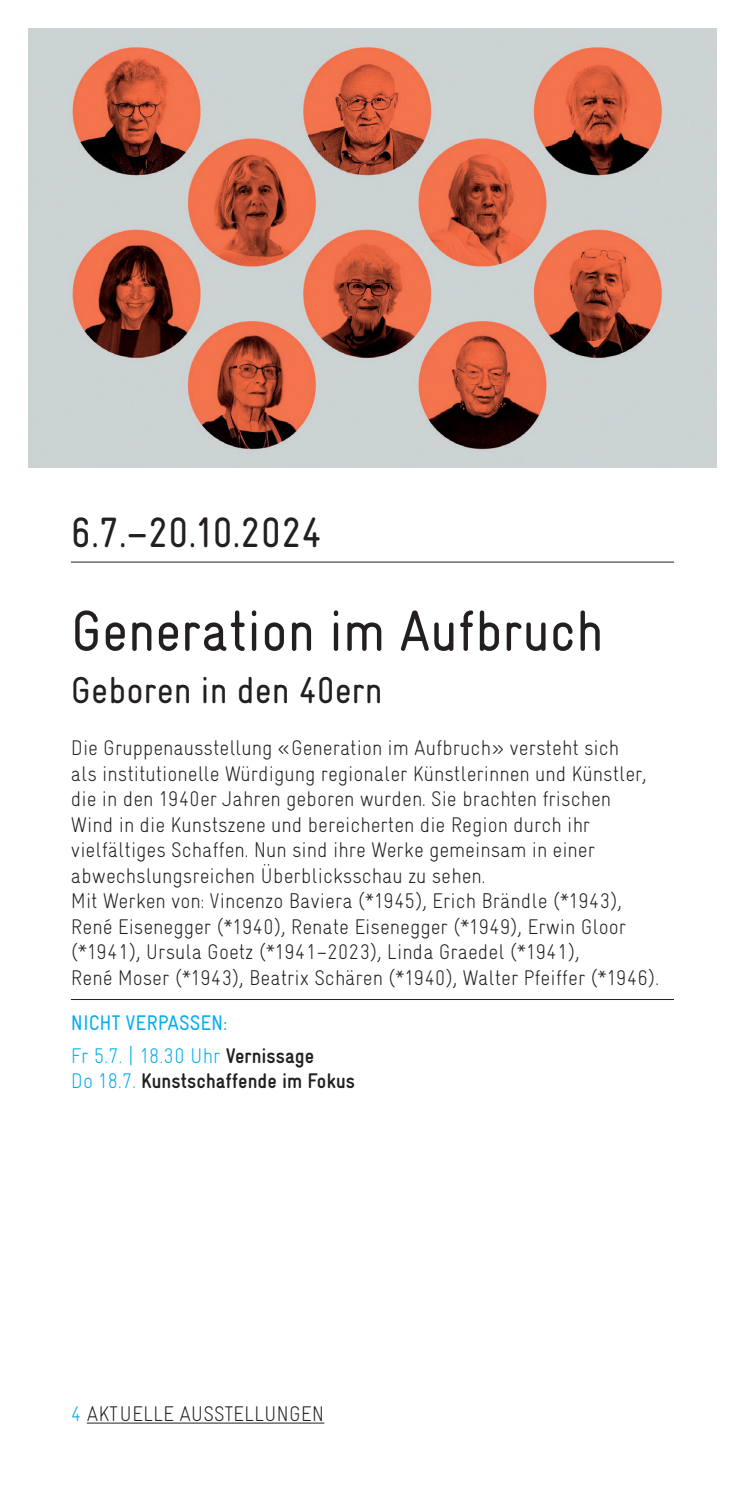
<style>
.page{position:relative;width:745px;height:1489px;background:#fff}
.page>*{position:absolute;margin:0;border:0;box-sizing:border-box;transform-origin:0 0}
.t1{font:57.5px "Gravur Condensed";color:#231f20}
.t2{font:42.5px "Gravur Condensed";color:#231f20}
.t3{font:37.5px "Gravur Condensed";color:#231f20}
.t4{font:300 21.25px/25.5px "Gravur Condensed";color:#231f20}
.t5{font:21.25px/32.5px "Gravur Condensed";color:#00aeef}
.t6{font:700 21.25px "Gravur Condensed";color:#231f20}
.s1{font-weight:300}
.s2{font-weight:700;color:#231f20}
.s3{font-weight:300;color:#00aeef}
.s4{color:#00aeef}
</style>
<div class="page">
<hr style="left:87px;top:1422px;width:237px;height:1px;background:#231f20">
<hr style="left:71px;top:561px;width:602px;height:1px;background:#231f20">
<hr style="left:71px;top:999px;width:602px;height:1px;background:#231f20">
<img style="left:28px;top:28px;width:688px;height:440px">
<h2 class="t2" style="left:71px;top:509px;width:252px">6.7.–20.10.2024</h2>
<h1 class="t1" style="left:71px;top:598px;width:533px">Generation im Aufbruch</h1>
<h3 class="t3" style="left:71px;top:668px;width:313px">Geboren in den 40ern</h3>
<p class="t4" style="left:71px;top:735px;width:589px">Die Gruppenausstellung «Generation im Aufbruch» versteht sich<br>als institutionelle Würdigung regionaler Künstlerinnen und Künstler, die in den 1940er Jahren geboren wurden. Sie brachten frischen Wind in die Kunstszene und bereicherten die Region durch ihr vielfältiges Schaffen. Nun sind ihre Werke gemeinsam in einer abwechslungsreichen Überblicksschau zu sehen.<br>Mit Werken von: Vincenzo Baviera (*1945), Erich Brändle (*1943), René Eisenegger (*1940), Renate Eisenegger (*1949), Erwin Gloor (*1941), Ursula Goetz (*1941–2023), Linda Graedel (*1941),<br>René Moser (*1943), Beatrix Schären (*1940), Walter Pfeiffer (*1946).</p>
<p class="t5" style="left:71px;top:1006px;width:244px">NICHT VERPASSEN:<br><span class="s1">Fr 5.7. | 18.30 Uhr</span> <span class="s2">Vernissage</span></p>
<p class="t6" style="left:71px;top:1069px;width:285px"><span class="s3">Do 18.7.</span> Kunstschaffende im Fokus</p>
<p class="t4" style="left:71px;top:1400px;width:255px"><span class="s4">4</span> AKTUELLE AUSSTELLUNGEN</p>
</div>
